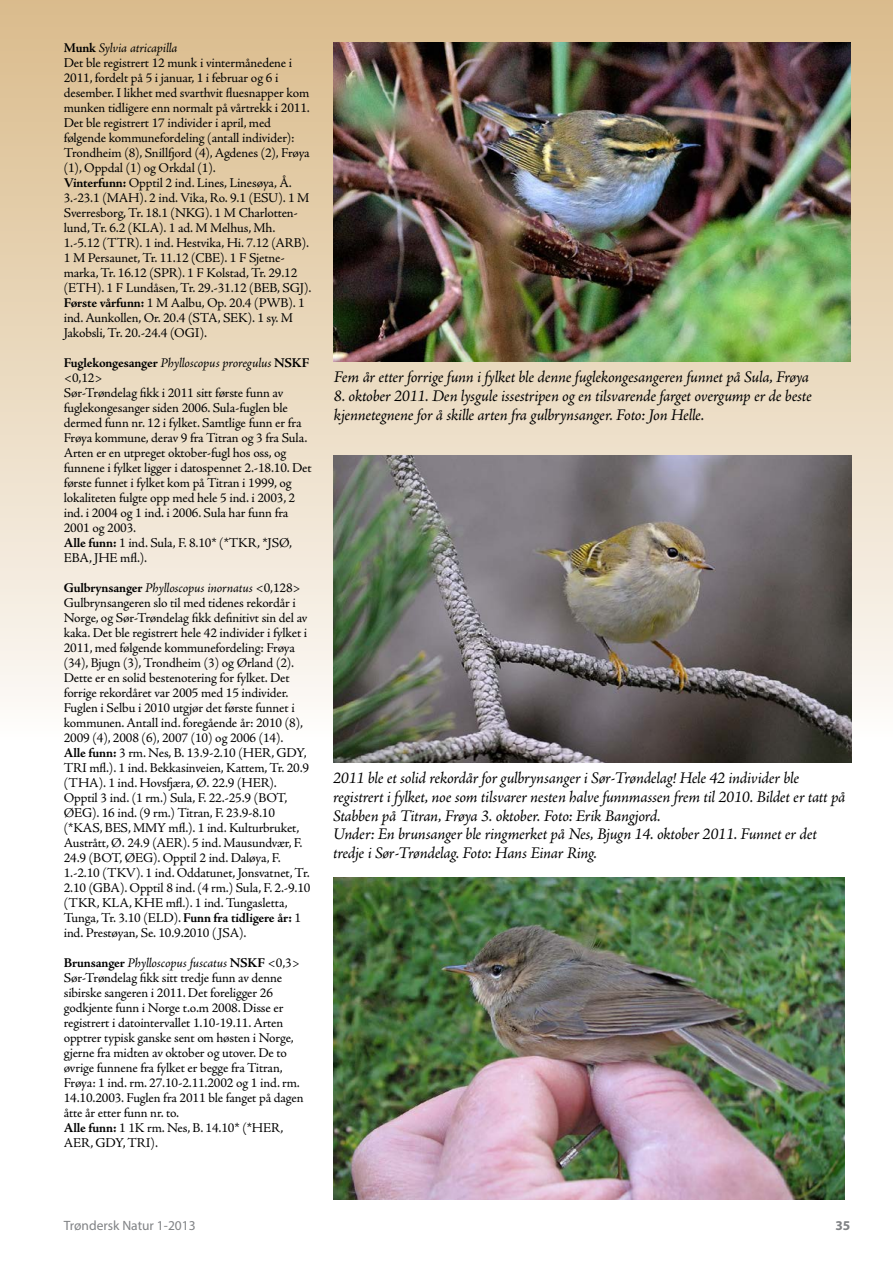
<style>
.page{position:relative;width:893px;height:1263px;background:#fff}
.page>*{position:absolute;margin:0;border:0;box-sizing:border-box;transform-origin:0 0}
.t1{font:italic 16.5px/18.8px "Adobe Jenson Pro";letter-spacing:-.02em;color:#000}
.t2{font:13.5px/15px "Adobe Jenson Pro";letter-spacing:-.01em;color:#000}
.t3{font:13.5px "Myriad Pro";color:#808285}
.t4{font:700 13.5px "Myriad Pro";color:#808285}
.s1{font-weight:700}
.s2{font-style:italic}
</style>
<div class="page">
<div style="left:1px;top:0;width:892px;height:742px;background:linear-gradient(to bottom,#d9ba8a,#fcfaf7)"></div>
<img style="left:333px;top:43px;width:517px;height:318px">
<img style="left:333px;top:455px;width:518px;height:308px">
<img style="left:333px;top:877px;width:512px;height:322px">
<p class="t2" style="left:64px;top:41px;width:249px"><span class="s1">Munk</span> <span class="s2">Sylvia atricapilla<br></span>Det ble registrert 12 munk i vintermånedene i 2011, fordelt på 5 i januar, 1 i februar og 6 i desember. I likhet med svarthvit fluesnapper kom munken tidligere enn normalt på vårtrekk i 2011.<br>Det ble registrert 17 individer i april, med følgende kommunefordeling (antall individer):<br>Trondheim (8), Snillfjord (4), Agdenes (2), Frøya (1), Oppdal (1) og Orkdal (1).<br><span class="s1">Vinterfunn:</span> Opptil 2 ind. Lines, Linesøya, Å.<br>3.-23.1 (MAH). 2 ind. Vika, Ro. 9.1 (ESU). 1 M Sverresborg, Tr. 18.1 (NKG). 1 M Charlotten&shy;lund, Tr. 6.2 (KLA). 1 ad. M Melhus, Mh.<br>1.-5.12 (TTR). 1 ind. Hestvika, Hi. 7.12 (ARB).<br>1 M Persaunet, Tr. 11.12 (CBE). 1 F Sjetne&shy;marka, Tr. 16.12 (SPR). 1 F Kolstad, Tr. 29.12 (ETH). 1 F Lundåsen, Tr. 29.-31.12 (BEB, SGJ).<br><span class="s1">Første vårfunn:</span> 1 M Aalbu, Op. 20.4 (PWB). 1 ind. Aunkollen, Or. 20.4 (STA, SEK). 1 sy. M Jakobsli, Tr. 20.-24.4 (OGI).</p>
<p class="t2" style="left:64px;top:356px;width:249px"><span class="s1">Fuglekongesanger</span> <span class="s2">Phylloscopus proregulus</span> <span class="s1">NSKF </span>&lt;0,12&gt;<br>Sør-Trøndelag fikk i 2011 sitt første funn av fuglekongesanger siden 2006. Sula-fuglen ble dermed funn nr. 12 i fylket. Samtlige funn er fra Frøya kommune, derav 9 fra Titran og 3 fra Sula.<br>Arten er en utpreget oktober-fugl hos oss, og funnene i fylket ligger i datospennet 2.-18.10. Det første funnet i fylket kom på Titran i 1999, og lokaliteten fulgte opp med hele 5 ind. i 2003, 2 ind. i 2004 og 1 ind. i 2006. Sula har funn fra 2001 og 2003.<br><span class="s1">Alle funn:</span> 1 ind. Sula, F. 8.10* (*TKR, *JSØ, EBA, JHE mfl.).</p>
<p class="t2" style="left:64px;top:581px;width:248px"><span class="s1">Gulbrynsanger</span> <span class="s2">Phylloscopus inornatus</span> &lt;0,128&gt; Gulbrynsangeren slo til med tidenes rekordår i Norge, og Sør-Trøndelag fikk definitivt sin del av kaka. Det ble registrert hele 42 individer i fylket i 2011, med følgende kommunefordeling: Frøya (34), Bjugn (3), Trondheim (3) og Ørland (2).<br>Dette er en solid bestenotering for fylket. Det forrige rekordåret var 2005 med 15 individer.<br>Fuglen i Selbu i 2010 utgjør det første funnet i kommunen. Antall ind. foregående år: 2010 (8), 2009 (4), 2008 (6), 2007 (10) og 2006 (14).<br><span class="s1">Alle funn:</span> 3 rm. Nes, B. 13.9-2.10 (HER, GDY, TRI mfl.). 1 ind. Bekkasinveien, Kattem, Tr. 20.9 (THA). 1 ind. Hovsfjæra, Ø. 22.9 (HER).<br>Opptil 3 ind. (1 rm.) Sula, F. 22.-25.9 (BOT, ØEG). 16 ind. (9 rm.) Titran, F. 23.9-8.10 (*KAS, BES, MMY mfl.). 1 ind. Kulturbruket, Austrått, Ø. 24.9 (AER). 5 ind. Mausundvær, F.<br>24.9 (BOT, ØEG). Opptil 2 ind. Daløya, F.<br>1.-2.10 (TKV). 1 ind. Oddatunet, Jonsvatnet, Tr.<br>2.10 (GBA). Opptil 8 ind. (4 rm.) Sula, F. 2.-9.10 (TKR, KLA, KHE mfl.). 1 ind. Tungasletta, Tunga, Tr. 3.10 (ELD). <span class="s1">Funn fra tidligere år:</span> 1 ind. Prestøyan, Se. 10.9.2010 ( JSA).</p>
<p class="t2" style="left:64px;top:956px;width:241px"><span class="s1">Brunsanger</span> <span class="s2">Phylloscopus fuscatus</span> <span class="s1">NSKF</span> &lt;0,3&gt; Sør-Trøndelag fikk sitt tredje funn av denne sibirske sangeren i 2011. Det foreligger 26 godkjente funn i Norge t.o.m 2008. Disse er registrert i datointervallet 1.10-19.11. Arten opptrer typisk ganske sent om høsten i Norge, gjerne fra midten av oktober og utover. De to øvrige funnene fra fylket er begge fra Titran, Frøya: 1 ind. rm. 27.10-2.11.2002 og 1 ind. rm.<br>14.10.2003. Fuglen fra 2011 ble fanget på dagen åtte år etter funn nr. to.<br><span class="s1">Alle funn:</span> 1 1K rm. Nes, B. 14.10* (*HER, AER, GDY, TRI).</p>
<p class="t1" style="left:334px;top:369px;width:477px">Fem år etter forrige funn i fylket ble denne fuglekongesangeren funnet på Sula, Frøya</p>
<p class="t1" style="left:334px;top:387px;width:479px">8. oktober 2011. Den lysgule issestripen og en tilsvarende farget overgump er de beste kjennetegnene for å skille arten fra gulbrynsanger. Foto: Jon Helle.</p>
<p class="t1" style="left:333px;top:770px;width:514px">2011 ble et solid rekordår for gulbrynsanger i Sør-Trøndelag! Hele 42 individer ble registrert i fylket, noe som tilsvarer nesten halve funnmassen frem til 2010. Bildet er tatt på Stabben på Titran, Frøya 3. oktober. Foto: Erik Bangjord.<br>Under: En brunsanger ble ringmerket på Nes, Bjugn 14. oktober 2011. Funnet er det tredje i Sør-Trøndelag. Foto: Hans Einar Ring.</p>
<p class="t3" style="left:64px;top:1217px;width:133px">Trøndersk Natur 1-2013</p>
<p class="t4" style="left:835px;top:1216px;width:16px">35</p>
</div>
